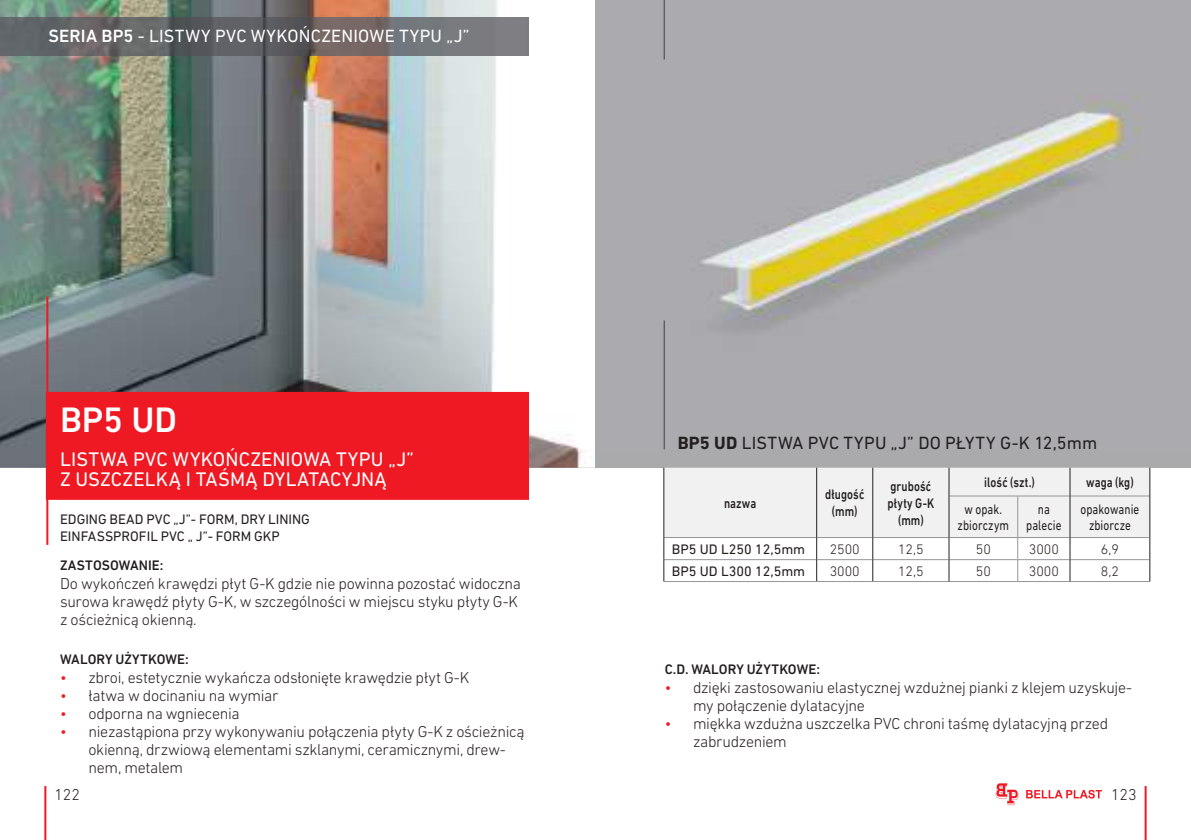
<style>
.page{position:relative;width:1191px;height:840px;background:#fff}
.page>*{position:absolute;margin:0;border:0;box-sizing:border-box;transform-origin:0 0}
.t1{font:500 36px "DIN Next LT Pro";color:#fff}
.t2{font:20px/20px "DIN Next LT Pro";letter-spacing:.005em;color:#fff}
.t3{font:18px "DIN Next LT Pro";letter-spacing:.02em;color:#fff}
.t4{font:18px "DIN Next LT Pro";letter-spacing:.02em;color:#241f1f}
.t5{font:300 16px/18px "DIN Next LT Pro";letter-spacing:-.02em;color:#241f1f}
.t6{font:14px/16.8px "DIN Next LT Pro";color:#241f1f}
.t7{font:500 14px/16.8px "DIN Next LT Pro";letter-spacing:.01em;color:#241f1f;text-align:center;scale:.81 1}
.t8{font:500 14px "DIN Next LT Pro";letter-spacing:.01em;color:#241f1f}
.t9{font:14px/16.8px "DIN Next LT Pro";color:#241f1f;text-align:center;scale:.81 1}
.t10{font:300 14px "DIN Next LT Pro";color:#241f1f}
.s1{font-weight:500}
.s2{color:#ef1923}
.s3{font-weight:700}
</style>
<div class="page">
<svg style="left:995px;top:783px;width:23px;height:21px"></svg>
<svg style="left:1026px;top:789px;width:76px;height:9px"></svg>
<hr style="left:44px;top:785px;width:2px;height:54px;background:#ef1923">
<hr style="left:1144px;top:785px;width:2px;height:54px;background:#ef1923">
<img style="left:0;top:0;width:582px;height:467px">
<img style="left:0;top:17px;width:528px;height:38px">
<hr style="left:46px;top:296px;width:2px;height:248px;background:#ef1923">
<div style="left:46px;top:392px;width:482px;height:107px;background:#ef1923"></div>
<div style="left:595px;top:0;width:596px;height:467px;background:#aaaaac"></div>
<img style="left:664px;top:0;width:476px;height:449px">
<hr style="left:663px;top:320px;width:1px;height:129px;background:#444041">
<hr style="left:663px;top:0;width:1px;height:60px;background:#444041">
<hr style="left:663px;top:581px;width:153px;height:1px;background:#969698">
<hr style="left:816px;top:581px;width:56px;height:1px;background:#969698">
<hr style="left:872px;top:581px;width:77px;height:1px;background:#969698">
<hr style="left:949px;top:581px;width:68px;height:1px;background:#969698">
<hr style="left:1017px;top:581px;width:53px;height:1px;background:#969698">
<hr style="left:1070px;top:581px;width:80px;height:1px;background:#969698">
<svg style="left:663px;top:467px;width:487px;height:114px"></svg>
<p class="t3" style="left:48px;top:25px;width:423px"><span class="s1">SERIA BP5</span> - LISTWY PVC WYKOŃCZENIOWE TYPU „J”</p>
<h1 class="t1" style="left:60px;top:398px;width:118px">BP5 UD</h1>
<p class="t2" style="left:60px;top:449px;width:355px">LISTWA PVC WYKOŃCZENIOWA TYPU „J”<br>Z USZCZELKĄ I TAŚMĄ DYLATACYJNĄ</p>
<p class="t6" style="left:60px;top:510px;width:251px">EDGING BEAD PVC „J”- FORM, DRY LINING<br>EINFASSPROFIL PVC „ J”- FORM GKP</p>
<p class="t8" style="left:60px;top:556px;width:105px">ZASTOSOWANIE:</p>
<p class="t5" style="left:60px;top:574px;width:462px">Do wykończeń krawędzi płyt G-K gdzie nie powinna pozostać widoczna surowa krawędź płyty G-K, w szczególności w miejscu styku płyty G-K z ościeżnicą okienną.</p>
<p class="t8" style="left:60px;top:650px;width:130px">WALORY UŻYTKOWE:</p>
<p class="t5" style="left:60px;top:668px;width:410px"><span class="s2">•</span> zbroi, estetycznie wykańcza odsłonięte krawędzie płyt G-K</p>
<p class="t5" style="left:60px;top:686px;width:220px"><span class="s2">•</span> łatwa w docinaniu na wymiar</p>
<p class="t5" style="left:60px;top:704px;width:181px"><span class="s2">•</span> odporna na wgniecenia</p>
<p class="t5" style="left:88px;top:722px;width:438px;text-indent:-28px"><span class="s2">•</span> niezastąpiona przy wykonywaniu połączenia płyty G-K z ościeżnicą okienną, drzwiową elementami szklanymi, ceramicznymi, drew&shy;nem, metalem</p>
<p class="t4" style="left:677px;top:432px;width:421px"><span class="s3">BP5 UD</span> LISTWA PVC TYPU „J” DO PŁYTY G-K 12,5mm</p>
<p class="t7" style="left:724px;top:494px;width:41px">nazwa</p>
<p class="t7" style="left:825px;top:486px;width:50px">długość (mm)</p>
<p class="t7" style="left:887px;top:477px;width:60px">grubość płyty G-K (mm)</p>
<p class="t7" style="left:984px;top:473px;width:64px">ilość (szt.)</p>
<p class="t7" style="left:1086px;top:473px;width:60px">waga (kg)</p>
<p class="t9" style="left:957px;top:500px;width:65px">w opak. zbiorczym</p>
<p class="t9" style="left:1026px;top:500px;width:45px">na palecie</p>
<p class="t9" style="left:1080px;top:500px;width:74px">opakowanie zbiorcze</p>
<p class="t6" style="left:672px;top:540px;width:135px">BP5 UD L250 12,5mm</p>
<p class="t10" style="left:829px;top:540px;width:32px">2500</p>
<p class="t10" style="left:898px;top:540px;width:27px">12,5</p>
<p class="t10" style="left:975px;top:540px;width:17px">50</p>
<p class="t10" style="left:1028px;top:540px;width:32px">3000</p>
<p class="t10" style="left:1100px;top:540px;width:20px">6,9</p>
<p class="t6" style="left:672px;top:562px;width:135px">BP5 UD L300 12,5mm</p>
<p class="t10" style="left:829px;top:562px;width:32px">3000</p>
<p class="t10" style="left:898px;top:562px;width:27px">12,5</p>
<p class="t10" style="left:975px;top:562px;width:17px">50</p>
<p class="t10" style="left:1028px;top:562px;width:32px">3000</p>
<p class="t10" style="left:1100px;top:562px;width:20px">8,2</p>
<p class="t8" style="left:664px;top:660px;width:157px">C.D. WALORY UŻYTKOWE:</p>
<p class="t5" style="left:693px;top:678px;width:440px;text-indent:-28px"><span class="s2">•</span> dzięki zastosowaniu elastycznej wzdużnej pianki z klejem uzyskuje&shy;my połączenie dylatacyjne</p>
<p class="t5" style="left:693px;top:714px;width:417px;text-indent:-28px"><span class="s2">•</span> miękka wzdużna uszczelka PVC chroni taśmę dylatacyjną przed zabrudzeniem</p>
<p class="t5" style="left:54px;top:784px;width:27px">122</p>
<p class="t5" style="left:1111px;top:784px;width:27px">123</p>
</div>
